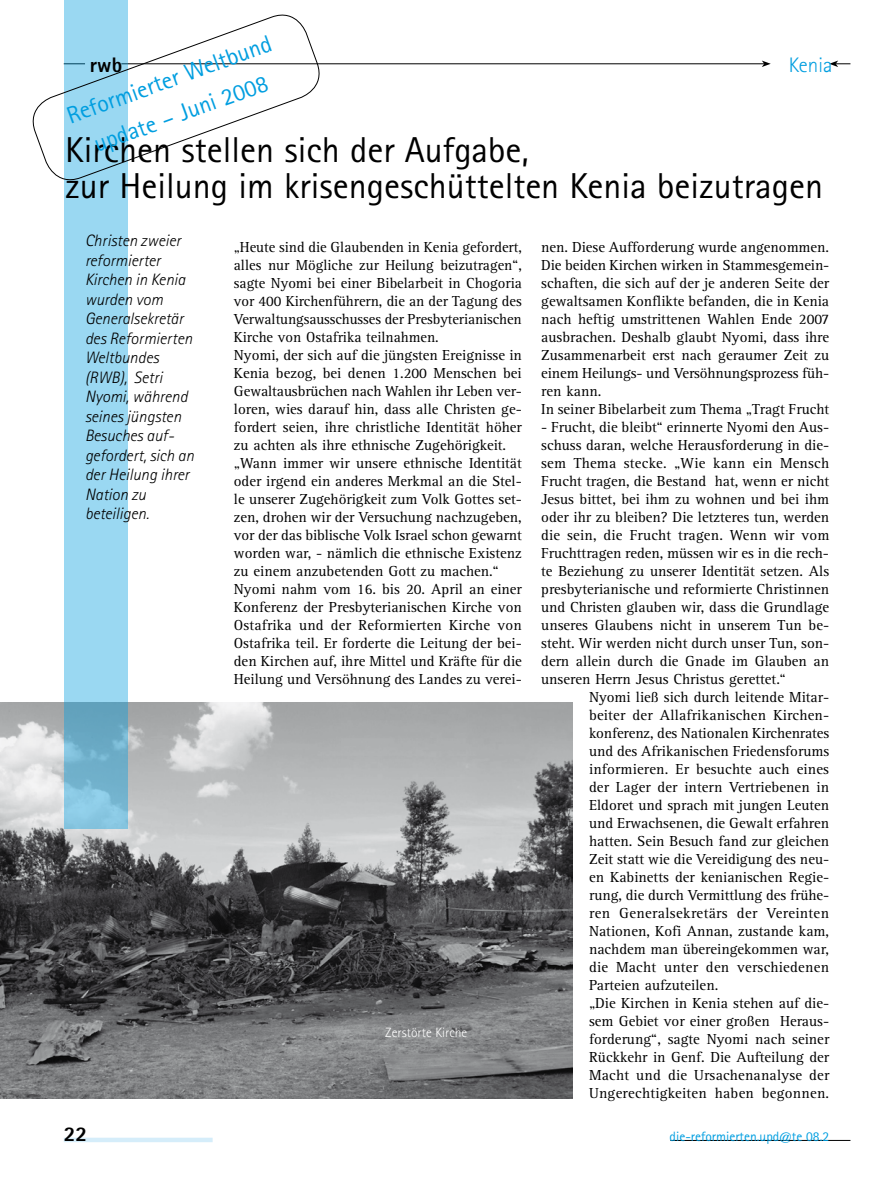
<style>
.page{position:relative;width:893px;height:1191px;background:#fff}
.page>*{position:absolute;margin:0;border:0;box-sizing:border-box;transform-origin:0 0}
.t1{font:36px/36px "Rotis Sans Serif";color:#000}
.t2{font:24px/36px "Rotis Sans Serif";color:#009ee0;text-align:center}
.t3{font:800 21px "Rotis Sans Serif";color:#000}
.t4{font:300 21px "Rotis Sans Serif";color:#009ee0}
.t5{font:italic 300 16.5px/19.5px "Rotis Sans Serif";color:#000}
.t6{font:15px/18px "Rotis Serif";color:#000}
.t7{font:13.5px "Rotis Sans Serif";color:#009ee0}
.t8{font:300 13.5px "Rotis Sans Serif";color:#fff}
.s1{font-weight:700}
</style>
<div class="page">
<hr style="left:670px;top:1140px;width:180px;height:1px;background:#000">
<svg style="left:829px;top:61px;width:21px;height:6px"></svg>
<div style="left:64px;top:1137px;width:149px;height:5px;background:#d5edfa"></div>
<hr style="left:121px;top:64px;width:643px;height:1px;background:#000">
<svg style="left:762px;top:61px;width:9px;height:6px"></svg>
<img style="left:0;top:702px;width:573px;height:396px">
<svg style="left:64px;top:0;width:64px;height:828px;fill:#9ad8f2"></svg>
<svg style="left:32px;top:8px;width:294px;height:179px"></svg>
<h2 class="t2" style="left:62px;top:99px;width:218px;rotate:-20deg">Reformierter Weltbund update – Juni 2008</h2>
<h3 class="t3" style="left:90px;top:52px;width:34px">rwb</h3>
<h3 class="t4" style="left:789px;top:53px;width:45px">Kenia</h3>
<h1 class="t1" style="left:65px;top:132px;width:759px">Kirchen stellen sich der Aufgabe,<br>zur Heilung im krisengeschüttelten Kenia beizutragen</h1>
<p class="t5" style="left:85px;top:231px;width:111px">Christen zweier reformierter<br>Kirchen in Kenia wurden vom<br>Generalsekretär des Reformierten<br>Weltbundes (RWB), Setri<br>Nyomi, während seines jüngsten<br>Besuches auf&shy;gefordert, sich an der Heilung ihrer<br>Nation zu beteiligen.</p>
<p class="t6" style="left:234px;top:238px;width:290px">„Heute sind die Glaubenden in Kenia gefordert, alles nur Mögliche zur Heilung beizutragen“, sagte Nyomi bei einer Bibelarbeit in Chogoria vor 400 Kirchenführern, die an der Tagung des Verwaltungsausschusses der Presbyterianischen Kirche von Ostafrika teilnahmen.<br>Nyomi, der sich auf die jüngsten Ereignisse in Kenia bezog, bei denen 1.200 Menschen bei Gewaltausbrüchen nach Wahlen ihr Leben ver&shy;loren, wies darauf hin, dass alle Christen ge&shy;fordert seien, ihre christliche Identität höher zu achten als ihre ethnische Zugehörigkeit. „Wann immer wir unsere ethnische Identität oder irgend ein anderes Merkmal an die Stel&shy;le unserer Zugehörigkeit zum Volk Gottes set&shy;zen, drohen wir der Versuchung nachzugeben, vor der das biblische Volk Israel schon gewarnt worden war, - nämlich die ethnische Existenz zu einem anzubetenden Gott zu machen.“ Nyomi nahm vom 16. bis 20. April an einer Konferenz der Presbyterianischen Kirche von Ostafrika und der Reformierten Kirche von Ostafrika teil. Er forderte die Leitung der bei&shy;den Kirchen auf, ihre Mittel und Kräfte für die Heilung und Versöhnung des Landes zu verei-</p>
<p class="t6" style="left:541px;top:238px;width:290px">nen. Diese Aufforderung wurde angenommen.<br>Die beiden Kirchen wirken in Stammesgemein&shy;schaften, die sich auf der je anderen Seite der gewaltsamen Konflikte befanden, die in Kenia nach heftig umstrittenen Wahlen Ende 2007 ausbrachen. Deshalb glaubt Nyomi, dass ihre Zusammenarbeit erst nach geraumer Zeit zu einem Heilungs- und Versöhnungsprozess füh&shy;ren kann.<br>In seiner Bibelarbeit zum Thema „Tragt Frucht</p>
<p class="t6" style="left:541px;top:418px;width:290px;text-align:justify">- Frucht, die bleibt“ erinnerte Nyomi den Aus&shy;schuss daran, welche Herausforderung in die&shy;sem Thema stecke. „Wie kann ein Mensch Frucht tragen, die Bestand hat, wenn er nicht Jesus bittet, bei ihm zu wohnen und bei ihm oder ihr zu bleiben? Die letzteres tun, werden die sein, die Frucht tragen. Wenn wir vom Fruchttragen reden, müssen wir es in die rech&shy;te Beziehung zu unserer Identität setzen. Als presbyterianische und reformierte Christinnen und Christen glauben wir, dass die Grundlage unseres Glaubens nicht in unserem Tun be&shy;steht. Wir werden nicht durch unser Tun, son&shy;dern allein durch die Gnade im Glauben an unseren Herrn Jesus Christus gerettet.“</p>
<p class="t6" style="left:589px;top:688px;width:242px">Nyomi ließ sich durch leitende Mitar&shy;beiter der Allafrikanischen Kirchen&shy;konferenz, des Nationalen Kirchenrates und des Afrikanischen Friedensforums informieren. Er besuchte auch eines der Lager der intern Vertriebenen in Eldoret und sprach mit jungen Leuten und Erwachsenen, die Gewalt erfahren hatten. Sein Besuch fand zur gleichen Zeit statt wie die Vereidigung des neu&shy;en Kabinetts der kenianischen Regie&shy;rung, die durch Vermittlung des frühe&shy;ren Generalsekretärs der Vereinten Nationen, Kofi Annan, zustande kam, nachdem man übereingekommen war, die Macht unter den verschiedenen Parteien aufzuteilen.<br>„Die Kirchen in Kenia stehen auf die&shy;sem Gebiet vor einer großen Heraus&shy;forderung“, sagte Nyomi nach seiner Rückkehr in Genf. Die Aufteilung der Macht und die Ursachenanalyse der Ungerechtigkeiten haben begonnen.</p>
<p class="t8" style="left:385px;top:1024px;width:84px">Zerstörte Kirche</p>
<h3 class="t3" style="left:64px;top:1120px;width:25px">22</h3>
<p class="t7" style="left:670px;top:1128px;width:161px">die-reformierten.upd<span class="s1">@</span>te 08.2</p>
</div>
